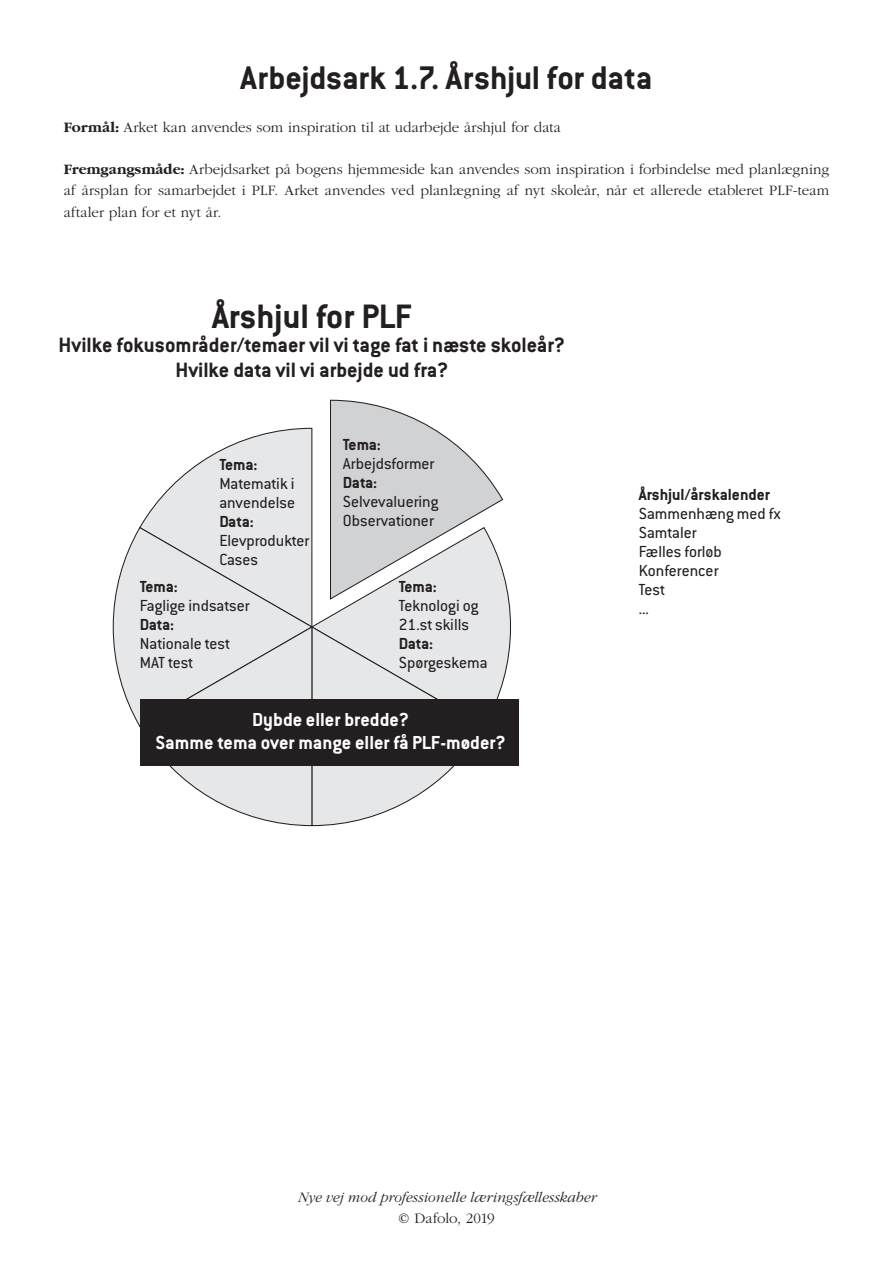
<style>
.page{position:relative;width:893px;height:1263px;background:#fff}
.page>*{position:absolute;margin:0;border:0;box-sizing:border-box;transform-origin:0 0}
.t1{font:700 37.2px "Conduit ITC Pro";letter-spacing:-.005em;color:#231f20}
.t2{font:700 36px "Conduit ITC Pro";letter-spacing:-.005em;color:#231f20}
.t3{font:700 22.8px/24.9px "Conduit ITC Pro";color:#231f20;text-align:center}
.t4{font:700 20.7px/22.8px "Conduit ITC Pro";color:#fff;text-align:center}
.t5{font:17.55px/19.2px "Conduit ITC Pro";color:#231f20}
.t6{font:700 17.55px "Conduit ITC Pro";color:#231f20}
.t7{font:300 15px/21.3px "Garamond";color:#231f20;text-align:justify}
.t8{font:italic 300 15px "Garamond";letter-spacing:.005em;color:#231f20}
.s1{font-weight:700}
</style>
<div class="page">
<svg style="left:112px;top:399px;width:400px;height:428px"></svg>
<div style="left:140px;top:699px;width:379px;height:66px;background:#231f20"></div>
<h2 class="t2" style="left:240px;top:57px;width:414px">Arbejdsark 1.7. Årshjul for data</h2>
<p class="t7" style="left:64px;top:116px;width:499px"><span class="s1">Formål:</span> Arket kan anvendes som inspiration til at udarbejde årshjul for data</p>
<p class="t7" style="left:64px;top:159px;width:767px"><span class="s1">Fremgangsmåde:</span> Arbejdsarket på bogens hjemmeside kan anvendes som inspiration i forbindelse med planlægning af årsplan for samarbejdet i PLF. Arket anvendes ved planlægning af nyt skoleår, når et allerede etableret PLF-team aftaler plan for et nyt år.</p>
<h1 class="t1" style="left:212px;top:294px;width:201px">Årshjul for PLF</h1>
<h3 class="t3" style="left:59px;top:333px;width:508px">Hvilke fokusområder/temaer vil vi tage fat i næste skoleår?<br>Hvilke data vil vi arbejde ud fra?</h3>
<p class="t6" style="left:219px;top:454px;width:40px">Tema:</p>
<p class="t5" style="left:219px;top:474px;width:77px">Matematik i anvendelse</p>
<p class="t6" style="left:219px;top:511px;width:36px">Data:</p>
<p class="t5" style="left:219px;top:531px;width:92px">Elevprodukter<br>Cases</p>
<p class="t6" style="left:140px;top:576px;width:40px">Tema:</p>
<p class="t5" style="left:140px;top:596px;width:111px">Faglige indsatser</p>
<p class="t6" style="left:140px;top:614px;width:36px">Data:</p>
<p class="t5" style="left:140px;top:634px;width:92px">Nationale test<br>MAT test</p>
<p class="t6" style="left:343px;top:434px;width:40px">Tema:</p>
<p class="t5" style="left:343px;top:454px;width:93px">Arbejdsformer</p>
<p class="t6" style="left:343px;top:472px;width:36px">Data:</p>
<p class="t5" style="left:343px;top:492px;width:97px">Selvevaluering<br>Observationer</p>
<p class="t6" style="left:399px;top:576px;width:40px">Tema:</p>
<p class="t5" style="left:399px;top:596px;width:81px">Teknologi og<br>21.st skills</p>
<p class="t6" style="left:399px;top:633px;width:36px">Data:</p>
<p class="t5" style="left:399px;top:653px;width:90px">Spørgeskema</p>
<h3 class="t4" style="left:155px;top:708px;width:352px">Dybde eller bredde?<br>Samme tema over mange eller få PLF-møder?</h3>
<p class="t6" style="left:639px;top:484px;width:133px">Årshjul/årskalender</p>
<p class="t5" style="left:639px;top:504px;width:143px">Sammenhæng med fx<br>Samtaler<br>Fælles forløb<br>Konferencer<br>Test<br>...</p>
<p class="t8" style="left:297px;top:1189px;width:300px">Nye vej mod professionelle læringsfællesskaber</p>
<p class="t7" style="left:398px;top:1208px;width:98px">© Dafolo, 2019</p>
</div>
